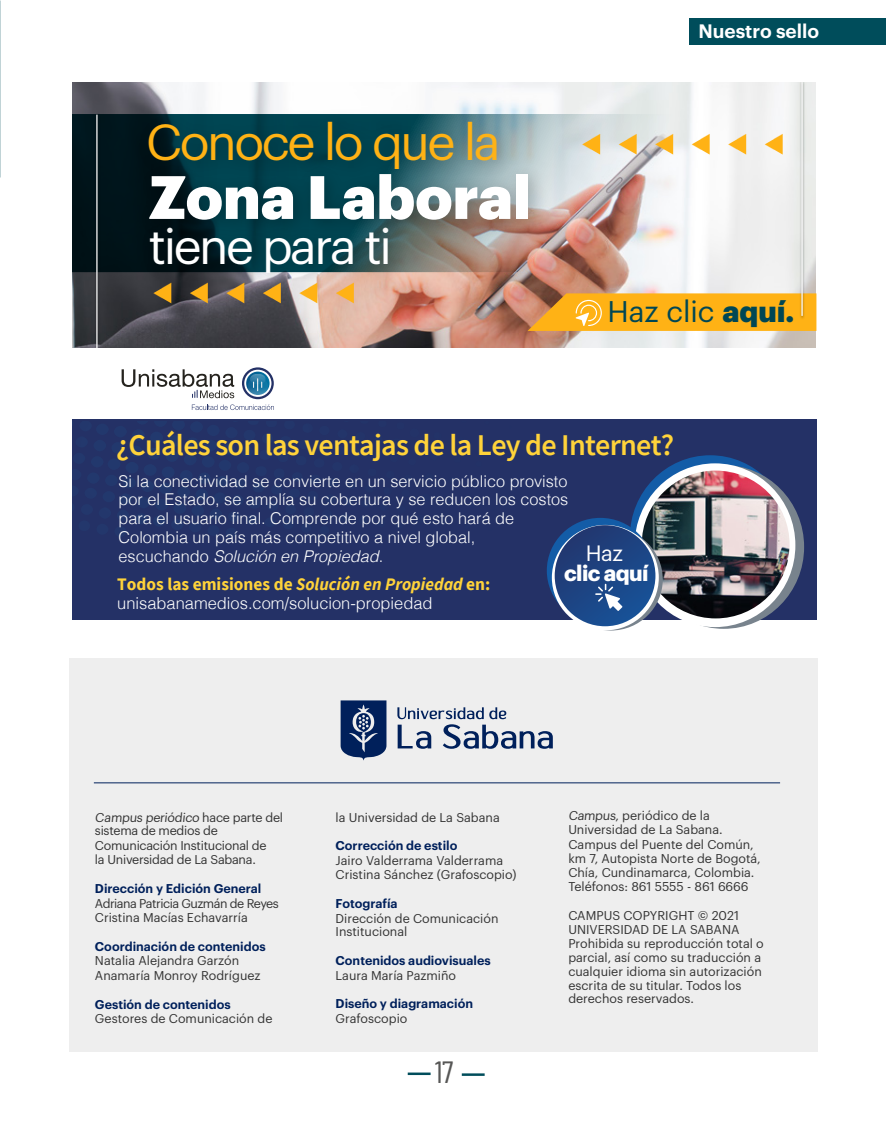
<style>
.page{position:relative;width:886px;height:1134px;background:#fff}
.page>*{position:absolute;margin:0;border:0;box-sizing:border-box;transform-origin:0 0}
.t1{font:49.5px "Graphik";letter-spacing:-.05em;color:#ffb215}
.t2{font:49px "Graphik";letter-spacing:-.05em;color:#fff}
.t3{font:30.75px "Barlow Condensed";color:#575756}
.t4{font:600 30.12px "Source Sans Pro";letter-spacing:-.025em;color:#ffd33a}
.t5{font:29.25px "Graphik";color:#004754}
.t6{font:700 21.75px "Graphik";letter-spacing:-.025em;color:#fff}
.t7{font:21.75px "Graphik";color:#fff}
.t8{font:600 19px "Graphik";color:#fff}
.t9{font:700 17.62px "Source Sans Pro";color:#ffd33a}
.t10{font:300 16.5px "Helvetica";color:#fff}
.t11{font:300 16.25px/18.8px "Helvetica";color:#fff}
.t12{font:12.5px/13.9px "Graphik";color:#333}
.t13{font:600 12.5px "Graphik";color:#00205b}
.t14{font:12.5px/14.2px "Graphik";letter-spacing:-.02em;color:#333}
.t15{font:12.5px/14.4px "Graphik";letter-spacing:-.035em;color:#333}
.s1{font-weight:900}
.s2{font-style:italic}
</style>
<div class="page">
<div style="left:69px;top:658px;width:748px;height:394px;background:#eee"></div>
<hr style="left:94px;top:782px;width:686px;height:1px;background:#00205b">
<svg style="left:341px;top:700px;width:45px;height:61px"></svg>
<svg style="left:397px;top:707px;width:156px;height:42px"></svg>
<hr style="left:408px;top:1072px;width:23px;height:3px;background:#004d5b">
<hr style="left:462px;top:1073px;width:23px;height:3px;background:#004d5b">
<img style="left:73px;top:82px;width:743px;height:266px">
<img style="left:73px;top:114px;width:607px;height:158px">
<img style="left:131px;top:245px;width:284px;height:54px">
<img style="left:131px;top:156px;width:422px;height:89px">
<svg style="left:149px;top:196px;width:144px;height:24px"></svg>
<svg style="left:311px;top:196px;width:199px;height:24px"></svg>
<div style="left:516px;top:174px;width:12px;height:45px;background:#fff"></div>
<img style="left:128px;top:99px;width:395px;height:97px">
<svg style="left:528px;top:293px;width:288px;height:38px;background:#f9af20"></svg>
<img style="left:94px;top:112px;width:8px;height:236px">
<hr style="left:96px;top:115px;width:2px;height:233px;background:#fff">
<img style="left:799px;top:82px;width:8px;height:238px">
<hr style="left:801px;top:82px;width:2px;height:234px;background:#fff">
<svg style="left:154px;top:283px;width:17px;height:20px"></svg>
<svg style="left:190px;top:283px;width:18px;height:20px"></svg>
<svg style="left:227px;top:283px;width:17px;height:20px"></svg>
<svg style="left:263px;top:283px;width:18px;height:20px"></svg>
<svg style="left:300px;top:283px;width:17px;height:20px"></svg>
<svg style="left:336px;top:283px;width:18px;height:20px"></svg>
<svg style="left:582px;top:134px;width:18px;height:21px"></svg>
<svg style="left:619px;top:134px;width:18px;height:21px"></svg>
<svg style="left:655px;top:134px;width:18px;height:21px"></svg>
<svg style="left:692px;top:134px;width:18px;height:21px"></svg>
<svg style="left:728px;top:134px;width:18px;height:21px"></svg>
<svg style="left:765px;top:134px;width:18px;height:21px"></svg>
<div style="left:73px;top:420px;width:744px;height:200px;background:#243166"></div>
<div style="left:630px;top:455px;width:160px;height:164px;background:#135ca7;border-radius:50%"></div>
<div style="left:643px;top:465px;width:161px;height:164px;background:#78838d;border-radius:50%"></div>
<div style="left:635px;top:463px;width:160px;height:164px;background:#fff;border-radius:50%"></div>
<img style="left:642px;top:471px;width:147px;height:147px;border-radius:74px">
<div style="left:547px;top:518px;width:107px;height:105px;background:#135ca7;border-radius:50%"></div>
<svg style="left:559px;top:528px;width:104px;height:102px"></svg>
<svg style="left:552px;top:525px;width:107px;height:105px"></svg>
<div style="left:555px;top:525px;width:100px;height:101px;background:linear-gradient(to bottom,#243c75,#184e93);border-radius:50px"></div>
<svg style="left:595px;top:584px;width:27px;height:27px"></svg>
<svg style="left:122px;top:367px;width:152px;height:43px"></svg>
<div style="left:689px;top:19px;width:197px;height:26px;background:#004d5b"></div>
<h1 class="t1" style="left:146px;top:105px;width:356px">Conoce lo que la</h1>
<h2 class="t2" style="left:149px;top:209px;width:245px">tiene para ti</h2>
<h3 class="t8" style="left:698px;top:17px;width:122px">Nuestro sello</h3>
<h3 class="t5" style="left:607px;top:290px;width:189px">Haz clic <span class="s1">aquí.</span></h3>
<h3 class="t4" style="left:116px;top:425px;width:560px">¿Cuáles son las ventajas de la Ley de Internet?</h3>
<p class="t11" style="left:119px;top:470px;width:451px">Si la conectividad se convierte en un servicio público provisto por el Estado, se amplía su cobertura y se reducen los costos para el usuario final. Comprende por qué esto hará de Colombia un país más competitivo a nivel global, escuchando <span class="s2">Solución en Propiedad</span>.</p>
<h3 class="t7" style="left:586px;top:537px;width:39px">Haz</h3>
<h3 class="t6" style="left:564px;top:556px;width:86px">clic aquí</h3>
<h3 class="t9" style="left:117px;top:572px;width:375px">Todos las emisiones de <span class="s2">Solución en Propiedad</span> en:</h3>
<h3 class="t10" style="left:117px;top:589px;width:317px">unisabanamedios.com/solucion-propiedad</h3>
<p class="t14" style="left:95px;top:809px;width:190px">Campus periódico hace parte del sistema de medios de<br>Comunicación Institucional de<br>la Universidad de La Sabana.</p>
<p class="t13" style="left:95px;top:879px;width:168px">Dirección y Edición General</p>
<p class="t15" style="left:95px;top:895px;width:185px">Adriana Patricia Guzmán de Reyes<br>Cristina Macías Echavarría</p>
<p class="t13" style="left:95px;top:937px;width:172px">Coordinación de contenidos</p>
<p class="t12" style="left:95px;top:952px;width:167px;line-height:14.4px">Natalia Alejandra Garzón<br>Anamaría Monroy Rodríguez</p>
<p class="t13" style="left:95px;top:994px;width:137px">Gestión de contenidos</p>
<p class="t12" style="left:95px;top:1010px;width:179px">Gestores de Comunicación de</p>
<p class="t12" style="left:336px;top:809px;width:166px">la Universidad de La Sabana</p>
<p class="t13" style="left:336px;top:836px;width:123px">Corrección de estilo</p>
<p class="t12" style="left:336px;top:852px;width:182px;line-height:14.4px">Jairo Valderrama Valderrama<br>Cristina Sánchez (Grafoscopio)</p>
<p class="t13" style="left:336px;top:894px;width:64px">Fotografía</p>
<p class="t12" style="left:336px;top:910px;width:164px">Dirección de Comunicación<br>Institucional</p>
<p class="t13" style="left:336px;top:951px;width:157px">Contenidos audiovisuales</p>
<p class="t12" style="left:336px;top:967px;width:122px">Laura María Pazmiño</p>
<p class="t13" style="left:336px;top:994px;width:139px">Diseño y diagramación</p>
<p class="t12" style="left:336px;top:1010px;width:73px">Grafoscopio</p>
<h3 class="t3" style="left:435px;top:1053px;width:20px">17</h3>
<p class="t12" style="left:568px;top:807px;width:194px;line-height:14.2px">Campus, periódico de la<br>Universidad de La Sabana.<br>Campus del Puente del Común, km 7, Autopista Norte de Bogotá,<br>Chía, Cundinamarca, Colombia.<br>Teléfonos: 861 5555 - 861 6666</p>
<p class="t12" style="left:568px;top:908px;width:197px">CAMPUS COPYRIGHT © 2021<br>UNIVERSIDAD DE LA SABANA<br>Prohibida su reproducción total o parcial, así como su traducción a cualquier idioma sin autorización escrita de su titular. Todos los derechos reservados.</p>
</div>
